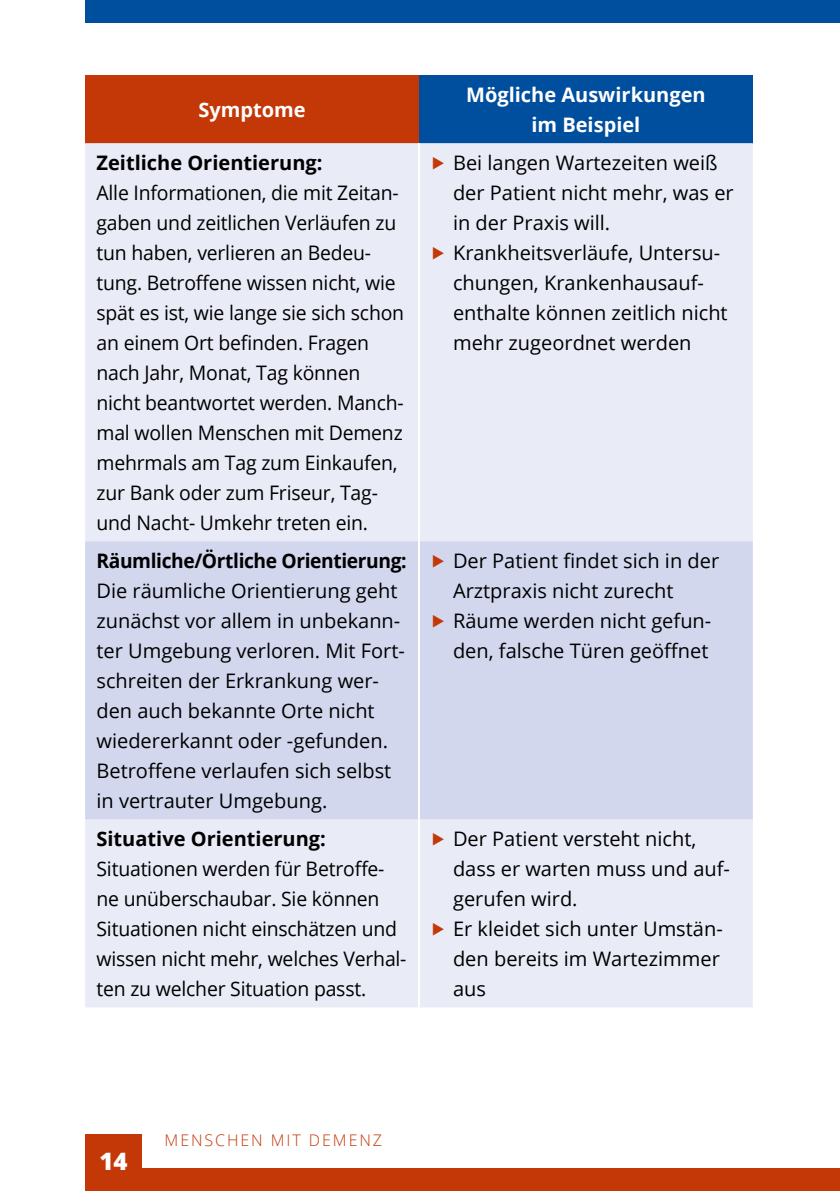
<style>
.page{position:relative;width:840px;height:1191px;background:#fff}
.page>*{position:absolute;margin:0;border:0;box-sizing:border-box;transform-origin:0 0}
.t1{font:800 24px "Open Sans";color:#fff}
.t2{font:20px/30px "Open Sans";color:#000}
.t3{font:700 20px "Open Sans";color:#000}
.t4{font:700 20px/30px "Open Sans";color:#fff;text-align:center}
.t5{font:700 20px "Open Sans";color:#000;scale:.96 1}
.t6{font:300 16px "Open Sans";letter-spacing:.12em;color:#c33806}
.s1{color:#c33806}
</style>
<div class="page">
<div style="left:85px;top:0;width:754px;height:23px;background:#004e9e"></div>
<div style="left:85px;top:1168px;width:754px;height:23px;background:#c33806"></div>
<div style="left:85px;top:1134px;width:57px;height:57px;background:#c33806"></div>
<div style="left:85px;top:75px;width:334px;height:68px;background:#c33806"></div>
<div style="left:419px;top:75px;width:333px;height:68px;background:#004e9e"></div>
<div style="left:85px;top:143px;width:667px;height:864px;background:#e9ebf7"></div>
<div style="left:85px;top:541px;width:667px;height:278px;background:#d2d7ee"></div>
<hr style="left:418px;top:143px;width:2px;height:398px;background:#fff">
<hr style="left:418px;top:541px;width:2px;height:278px;background:#fff">
<hr style="left:418px;top:819px;width:2px;height:188px;background:#fff">
<p class="t4" style="left:198px;top:94px;width:109px">Symptome</p>
<p class="t3" style="left:96px;top:148px;width:227px">Zeitliche Orientierung:</p>
<p class="t2" style="left:96px;top:177px;width:309px">Alle Informationen, die mit Zeitan&shy;gaben und zeitlichen Verläufen zu tun haben, verlieren an Bedeu&shy;tung. Betroffene wissen nicht, wie spät es ist, wie lange sie sich schon an einem Ort befinden. Fragen nach Jahr, Monat, Tag können nicht beantwortet werden. Manch&shy;mal wollen Menschen mit Demenz mehrmals am Tag zum Einkaufen, zur Bank oder zum Friseur, Tag&shy;und Nacht- Umkehr treten ein.</p>
<p class="t5" style="left:96px;top:546px;width:324px">Räumliche/Örtliche Orientierung:</p>
<p class="t2" style="left:96px;top:575px;width:310px">Die räumliche Orientierung geht zunächst vor allem in unbekann&shy;ter Umgebung verloren. Mit Fort&shy;schreiten der Erkrankung wer&shy;den auch bekannte Orte nicht wiedererkannt oder -gefunden.<br>Betroffene verlaufen sich selbst in vertrauter Umgebung.</p>
<p class="t3" style="left:96px;top:824px;width:231px">Situative Orientierung:</p>
<p class="t2" style="left:96px;top:853px;width:311px">Situationen werden für Betroffe&shy;ne unüberschaubar. Sie können Situationen nicht einschätzen und wissen nicht mehr, welches Verhal&shy;ten zu welcher Situation passt.</p>
<p class="t4" style="left:466px;top:79px;width:241px">Mögliche Auswirkungen im Beispiel</p>
<p class="t2" style="left:430px;top:147px;width:288px"><span class="s1">▶</span> Bei langen Wartezeiten weiß</p>
<p class="t2" style="left:453px;top:177px;width:282px">der Patient nicht mehr, was er</p>
<p class="t2" style="left:453px;top:207px;width:159px">in der Praxis will.</p>
<p class="t2" style="left:430px;top:237px;width:291px"><span class="s1">▶</span> Krankheitsverläufe, Untersu-</p>
<p class="t2" style="left:453px;top:267px;width:252px">chungen, Krankenhausauf-</p>
<p class="t2" style="left:453px;top:297px;width:276px">enthalte können zeitlich nicht</p>
<p class="t2" style="left:453px;top:327px;width:240px">mehr zugeordnet werden</p>
<p class="t2" style="left:430px;top:545px;width:290px"><span class="s1">▶</span> Der Patient findet sich in der</p>
<p class="t2" style="left:453px;top:575px;width:222px">Arztpraxis nicht zurecht</p>
<p class="t2" style="left:430px;top:605px;width:282px"><span class="s1">▶</span> Räume werden nicht gefun-</p>
<p class="t2" style="left:453px;top:635px;width:257px">den, falsche Türen geöffnet</p>
<p class="t2" style="left:430px;top:823px;width:267px"><span class="s1">▶</span> Der Patient versteht nicht,</p>
<p class="t2" style="left:453px;top:853px;width:278px">dass er warten muss und auf-</p>
<p class="t2" style="left:453px;top:883px;width:126px">gerufen wird.</p>
<p class="t2" style="left:430px;top:913px;width:294px"><span class="s1">▶</span> Er kleidet sich unter Umstän-</p>
<p class="t2" style="left:453px;top:943px;width:268px">den bereits im Wartezimmer</p>
<p class="t2" style="left:453px;top:973px;width:34px">aus</p>
<p class="t1" style="left:99px;top:1142px;width:30px">14</p>
<p class="t6" style="left:164px;top:1128px;width:219px">MENSCHEN M IT DEM ENZ</p>
</div>
